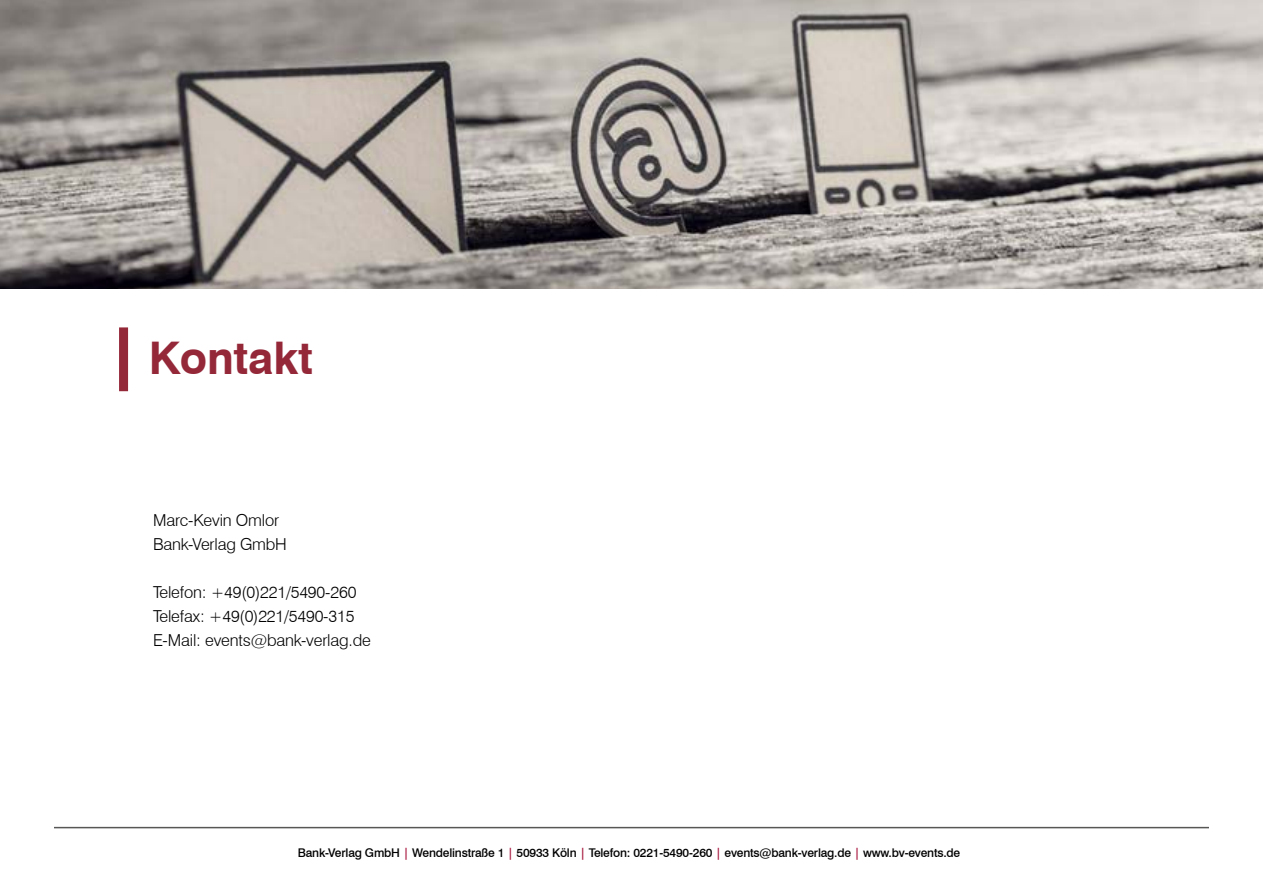
<style>
.page{position:relative;width:1263px;height:893px;background:#fff}
.page>*{position:absolute;margin:0;border:0;box-sizing:border-box;transform-origin:0 0}
.t1{font:700 45px "Swiss 721 BT";color:#942738}
.t2{font:300 16.5px/24px "Swiss 721 BT";letter-spacing:-.01em;color:#000}
.t3{font:500 12px "Swiss 721 BT";letter-spacing:-.015em;color:#000}
.s1{color:#a50f36}
</style>
<div class="page">
<hr style="left:54px;top:827px;width:1155px;height:1px;background:#575756">
<div style="left:119px;top:327px;width:9px;height:64px;background:#942738"></div>
<img style="left:0;top:0;width:1263px;height:288px">
<h1 class="t1" style="left:149px;top:330px;width:165px">Kontakt</h1>
<p class="t2" style="left:153px;top:508px;width:135px">Marc-Kevin Omlor<br>Bank-Verlag GmbH</p>
<p class="t2" style="left:153px;top:580px;width:219px">Telefon: +49(0)221/5490-260<br>Telefax: +49(0)221/5490-315<br>E-Mail: events@bank-verlag.de</p>
<p class="t3" style="left:298px;top:845px;width:664px">Bank-Verlag GmbH <span class="s1">|</span> Wendelinstraße 1 <span class="s1">|</span> 50933 Köln <span class="s1">|</span> Telefon: 0221-5490-260 <span class="s1">|</span> events@bank-verlag.de <span class="s1">|</span> www.bv-events.de</p>
</div>
